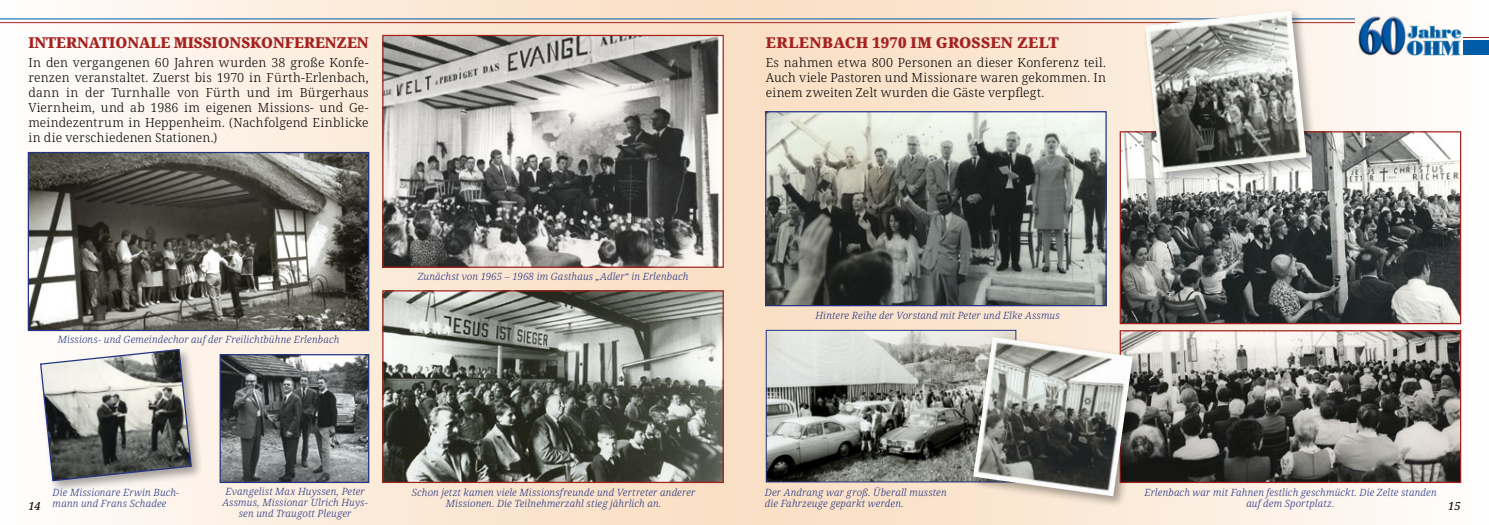
<style>
.page{position:relative;width:1489px;height:525px;background:#fff}
.page>*{position:absolute;margin:0;border:0;box-sizing:border-box;transform-origin:0 0}
.t1{font:900 15px "Noto Serif";color:#a42220}
.t2{font:900 15px "Noto Serif";letter-spacing:.02em;color:#a42220}
.t3{font:300 12.5px/15px "Noto Serif";letter-spacing:.01em;color:#000;text-align:justify}
.t4{font:italic 11.25px "Noto Serif";color:#000}
.t5{font:italic 300 10px/11.2px "Noto Serif";letter-spacing:.015em;color:#253483;text-align:center}
</style>
<div class="page">
<div style="left:0;top:0;width:744px;height:524px;background:linear-gradient(to right,#fffcfa,#f8dcbe)"></div>
<div style="left:744px;top:0;width:744px;height:524px;background:linear-gradient(to right,#f7dbbf,#fdf9f6)"></div>
<img style="left:1356px;top:14px;width:106px;height:41px">
<div style="left:1462px;top:40px;width:26px;height:15px;background:#005ca9"></div>
<svg style="left:1462px;top:37px;width:26px;height:1px"></svg>
<hr style="left:0;top:18px;width:1354px;height:1px;background:#005ca9">
<hr style="left:0;top:22px;width:1354px;height:1px;background:#a42220">
<img style="left:221px;top:356px;width:146px;height:125px">
<div style="left:219px;top:354px;width:150px;height:129px;border:1px solid #253483"></div>
<div style="left:38px;top:346px;width:166px;height:147px;background:#000;opacity:.35"></div>
<svg style="left:39px;top:348px;width:154px;height:133px"></svg>
<img style="left:30px;top:154px;width:337px;height:175px">
<div style="left:28px;top:152px;width:341px;height:179px;border:1px solid #253483"></div>
<img style="left:384px;top:37px;width:337px;height:229px">
<div style="left:382px;top:35px;width:341px;height:233px;border:1px solid #a42220"></div>
<img style="left:384px;top:292px;width:337px;height:189px">
<div style="left:382px;top:290px;width:341px;height:193px;border:1px solid #a42220"></div>
<img style="left:1121px;top:332px;width:337px;height:149px">
<div style="left:1119px;top:330px;width:341px;height:153px;border:1px solid #a42220"></div>
<img style="left:1121px;top:133px;width:337px;height:189px">
<div style="left:1119px;top:131px;width:341px;height:193px;border:1px solid #a42220"></div>
<img style="left:767px;top:332px;width:247px;height:148px">
<div style="left:765px;top:330px;width:251px;height:152px;border:1px solid #253483"></div>
<img style="left:767px;top:113px;width:337px;height:191px">
<div style="left:765px;top:111px;width:341px;height:195px;border:1px solid #253483"></div>
<div style="left:1142px;top:8px;width:177px;height:177px;background:#000;opacity:.35"></div>
<img style="left:1144px;top:11px;width:162px;height:161px">
<div style="left:971px;top:334px;width:174px;height:175px;background:#000;opacity:.35"></div>
<img style="left:973px;top:337px;width:159px;height:159px">
<h1 class="t1" style="left:28px;top:32px;width:342px">INTERNATIONALE MISSIONSKONFERENZEN</h1>
<p class="t3" style="left:28px;top:55px;width:342px">In den vergangenen 60 Jahren wurden 38 große Konfe&shy;renzen veranstaltet. Zuerst bis 1970 in Fürth-Erlenbach, dann in der Turnhalle von Fürth und im Bürgerhaus Viernheim, und ab 1986 im eigenen Missions- und Ge&shy;meindezentrum in Heppenheim. (Nachfolgend Einblicke in die verschiedenen Stationen.)</p>
<p class="t5" style="left:58px;top:334px;width:283px">Missions- und Gemeindechor auf der Freilichtbühne Erlenbach</p>
<p class="t5" style="left:418px;top:271px;width:272px">Zunächst von 1965 – 1968 im Gasthaus „Adler“ in Erlenbach</p>
<h1 class="t2" style="left:765px;top:32px;width:294px">ERLENBACH 1970 IM GROSSEN ZELT</h1>
<p class="t3" style="left:765px;top:55px;width:342px">Es nahmen etwa 800 Personen an dieser Konferenz teil.<br>Auch viele Pastoren und Missionare waren gekommen. In einem zweiten Zelt wurden die Gäste verpflegt.</p>
<p class="t5" style="left:815px;top:310px;width:246px">Hintere Reihe der Vorstand mit Peter und Elke Assmus</p>
<p class="t5" style="left:764px;top:486px;width:183px;text-align:left">Der Andrang war groß. Überall mussten die Fahrzeuge geparkt werden.</p>
<p class="t5" style="left:1144px;top:486px;width:294px">Erlenbach war mit Fahnen festlich geschmückt. Die Zelte standen auf dem Sportplatz.</p>
<p class="t5" style="left:222px;top:485px;width:147px">Evangelist Max Huyssen, Peter<br>Assmus, Missionar Ulrich Huys&shy;sen und Traugott Pleuger</p>
<p class="t5" style="left:53px;top:486px;width:128px;text-align:left">Die Missionare Erwin Buch&shy;mann und Frans Schadee</p>
<p class="t5" style="left:412px;top:486px;width:285px">Schon jetzt kamen viele Missionsfreunde und Vertreter anderer<br>Missionen. Die Teilnehmerzahl stieg jährlich an.</p>
<p class="t4" style="left:28px;top:498px;width:14px">14</p>
<p class="t4" style="left:1447px;top:498px;width:14px">15</p>
</div>
